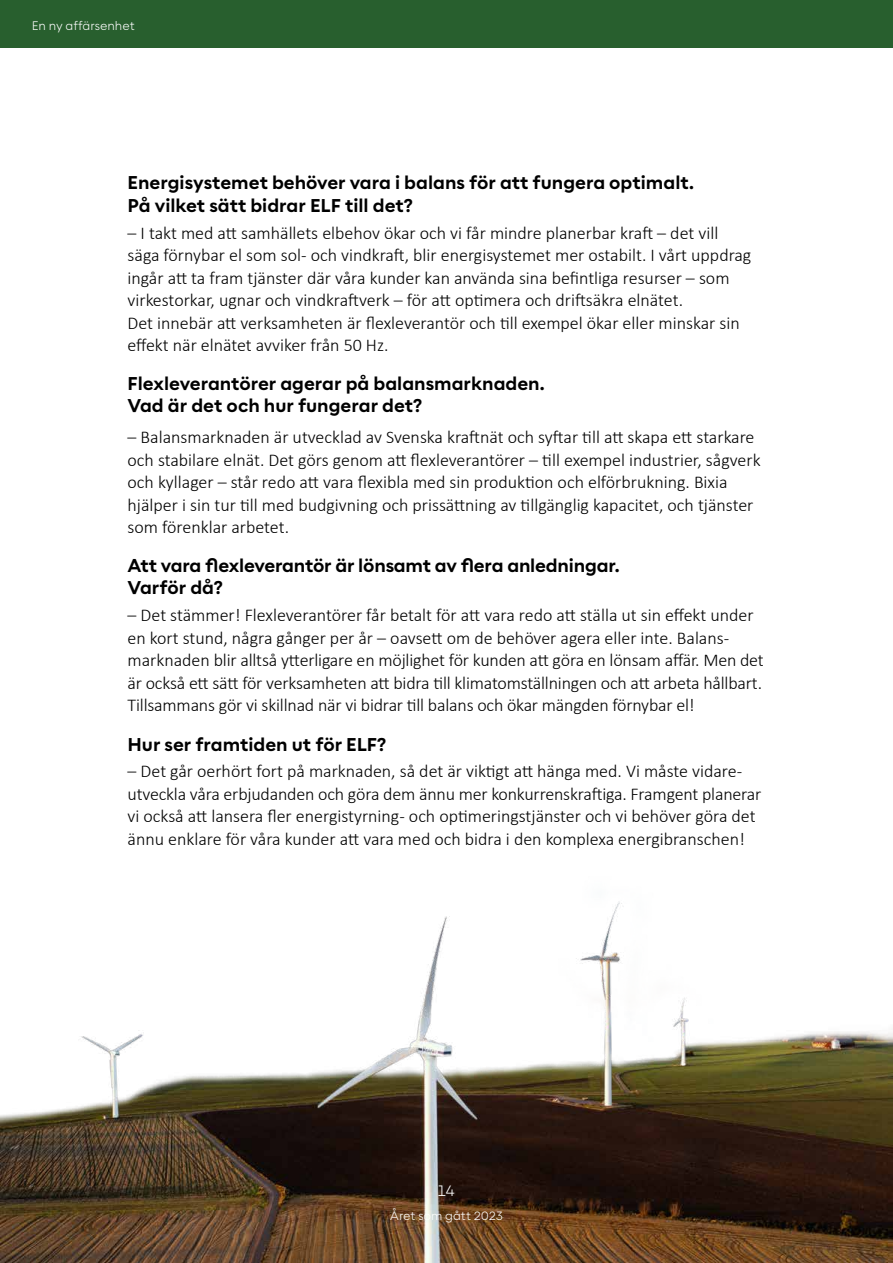
<style>
.page{position:relative;width:893px;height:1263px;background:#fff}
.page>*{position:absolute;margin:0;border:0;box-sizing:border-box;transform-origin:0 0}
.t1{font:300 18px/22.5px "Calibri";color:#000}
.t2{font:700 18px/22.5px "Corsa Grotesk";color:#000}
.t3{font:300 15px "Corsa Grotesk";color:#fff}
.t4{font:300 12px "Corsa Grotesk";color:#fff}
</style>
<div class="page">
<img style="left:0;top:901px;width:893px;height:362px">
<div style="left:0;top:0;width:893px;height:47px;background:#285f2e"></div>
<p class="t4" style="left:32px;top:18px;width:104px">En ny affärsenhet</p>
<p class="t2" style="left:128px;top:171px;width:568px">Energisystemet behöver vara i balans för att fungera optimalt.<br>På vilket sätt bidrar ELF till det?</p>
<p class="t1" style="left:128px;top:221px;width:625px">– I takt med att samhällets elbehov ökar och vi får mindre planerbar kraft – det vill säga förnybar el som sol- och vindkraft, blir energisystemet mer ostabilt. I vårt uppdrag ingår att ta fram tjänster där våra kunder kan använda sina befintliga resurser – som virkestorkar, ugnar och vindkraftverk – för att optimera och driftsäkra elnätet.<br>Det innebär att verksamheten är flexleverantör och till exempel ökar eller minskar sin effekt när elnätet avviker från 50 Hz.</p>
<p class="t2" style="left:128px;top:371px;width:419px">Flexleverantörer agerar på balansmarknaden.<br>Vad är det och hur fungerar det?</p>
<p class="t1" style="left:128px;top:426px;width:634px">– Balansmarknaden är utvecklad av Svenska kraftnät och syftar till att skapa ett starkare och stabilare elnät. Det görs genom att flexleverantörer – till exempel industrier, sågverk och kyllager – står redo att vara flexibla med sin produktion och elförbrukning. Bixia hjälper i sin tur till med budgivning och prissättning av tillgänglig kapacitet, och tjänster som förenklar arbetet.</p>
<p class="t2" style="left:128px;top:553px;width:494px">Att vara flexleverantör är lönsamt av flera anledningar.<br>Varför då?</p>
<p class="t1" style="left:128px;top:604px;width:638px">– Det stämmer! Flexleverantörer får betalt för att vara redo att ställa ut sin effekt under en kort stund, några gånger per år – oavsett om de behöver agera eller inte. Balans&shy;marknaden blir alltså ytterligare en möjlighet för kunden att göra en lönsam affär. Men det är också ett sätt för verksamheten att bidra till klimatomställningen och att arbeta hållbart.<br>Tillsammans gör vi skillnad när vi bidrar till balans och ökar mängden förnybar el!</p>
<p class="t2" style="left:128px;top:732px;width:260px">Hur ser framtiden ut för ELF?</p>
<p class="t1" style="left:128px;top:760px;width:635px">– Det går oerhört fort på marknaden, så det är viktigt att hänga med. Vi måste vidare&shy;utveckla våra erbjudanden och göra dem ännu mer konkurrenskraftiga. Framgent planerar vi också att lansera fler energistyrning- och optimeringstjänster och vi behöver göra det ännu enklare för våra kunder att vara med och bidra i den komplexa energibranschen!</p>
<p class="t3" style="left:438px;top:1181px;width:19px">14</p>
<p class="t4" style="left:390px;top:1208px;width:115px">Året som gått 2023</p>
</div>
